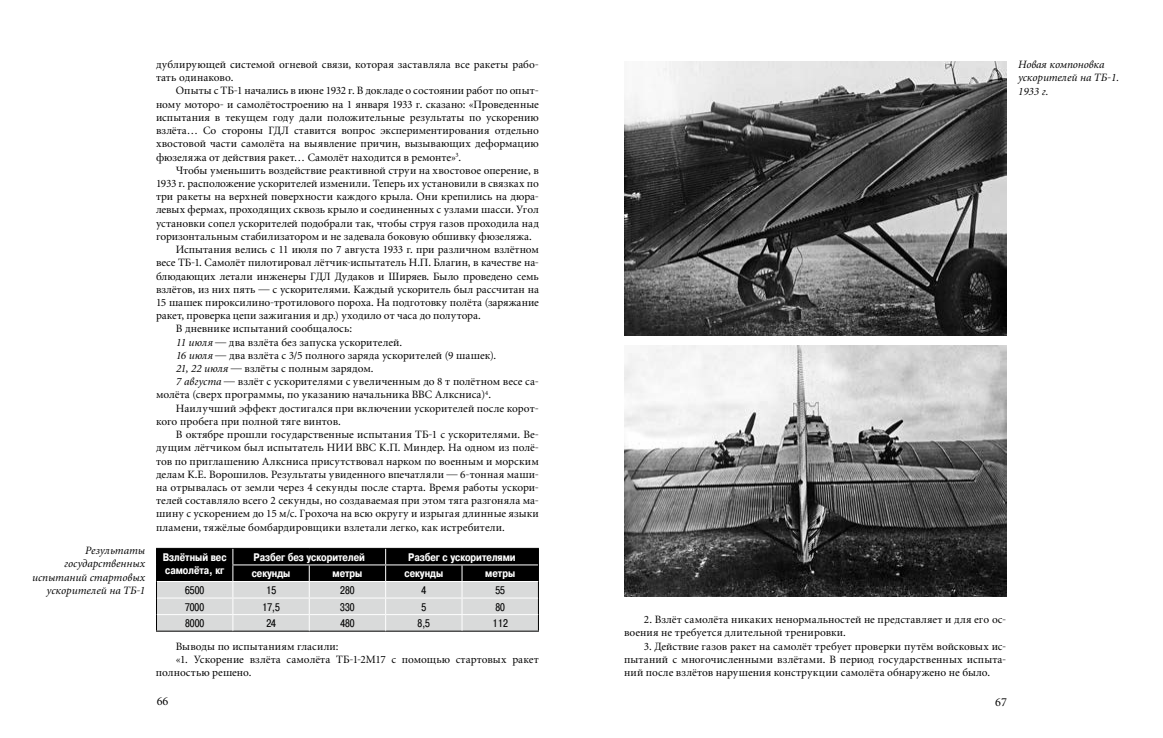
<style>
.page{position:relative;width:1163px;height:738px;background:#fff}
.page>*{position:absolute;margin:0;border:0;box-sizing:border-box;transform-origin:0 0}
.t1{font:12px "Miniature";color:#000}
.t2{font:11px/13.2px "Miniature";letter-spacing:.005em;color:#000}
.t3{font:italic 11px/13.2px "Miniature";color:#000}
.t4{font:700 11px/12.6px "Pragmatica Cond C";color:#fff}
.t5{font:11px "Pragmatica Cond C";color:#000}
.s1{font-style:italic}
</style>
<div class="page">
<hr style="left:156px;top:547px;width:77px;height:1px;background:#000">
<hr style="left:233px;top:547px;width:76px;height:1px;background:#000">
<hr style="left:309px;top:547px;width:76px;height:1px;background:#000">
<hr style="left:385px;top:547px;width:77px;height:1px;background:#000">
<hr style="left:462px;top:547px;width:77px;height:1px;background:#000">
<hr style="left:156px;top:630px;width:77px;height:1px;background:#000">
<hr style="left:233px;top:630px;width:76px;height:1px;background:#000">
<hr style="left:309px;top:630px;width:76px;height:1px;background:#000">
<hr style="left:385px;top:630px;width:77px;height:1px;background:#000">
<hr style="left:462px;top:630px;width:77px;height:1px;background:#000">
<svg style="left:156px;top:548px;width:383px;height:82px;background:#858686"></svg>
<img style="left:624px;top:62px;width:382px;height:273px">
<img style="left:624px;top:345px;width:382px;height:251px">
<p class="t3" style="left:32px;top:544px;width:114px;text-align:right">Результаты государственных испытаний стартовых ускорителей на ТБ-1</p>
<p class="t2" style="left:156px;top:58px;width:384px">дублирующей системой огневой связи, которая заставляла все ракеты рабо&shy;тать одинаково.</p>
<p class="t2" style="left:156px;top:85px;width:384px;text-align:justify;text-indent:20px">Опыты с ТБ-1 начались в июне 1932 г. В докладе о состоянии работ по опыт&shy;ному моторо- и самолётостроению на 1 января 1933 г. сказано: «Проведенные испытания в текущем году дали положительные результаты по ускорению взлёта… Со стороны ГДЛ ставится вопрос экспериментирования отдельно хвостовой части самолёта на выявление причин, вызывающих деформацию фюзеляжа от действия ракет… Самолёт находится в ремонте»<sup>3</sup>.</p>
<p class="t2" style="left:176px;top:164px;width:364px">Чтобы уменьшить воздействие реактивной струи на хвостовое оперение, в</p>
<p class="t2" style="left:156px;top:177px;width:384px">1933 г. расположение ускорителей изменили. Теперь их установили в связках по</p>
<p class="t2" style="left:156px;top:190px;width:384px">три ракеты на верхней поверхности каждого крыла. Они крепились на дюра-</p>
<p class="t2" style="left:156px;top:203px;width:384px">левых фермах, проходящих сквозь крыло и соединенных с узлами шасси. Угол</p>
<p class="t2" style="left:156px;top:217px;width:384px">установки сопел ускорителей подобрали так, чтобы струя газов проходила над</p>
<p class="t2" style="left:156px;top:230px;width:377px">горизонтальным стабилизатором и не задевала боковую обшивку фюзеляжа.</p>
<p class="t2" style="left:176px;top:243px;width:364px">Испытания велись с 11 июля по 7 августа 1933 г. при различном взлётном</p>
<p class="t2" style="left:156px;top:256px;width:384px">весе ТБ-1. Самолёт пилотировал лётчик-испытатель Н.П. Благин, в качестве на-</p>
<p class="t2" style="left:156px;top:269px;width:384px">блюдающих летали инженеры ГДЛ Дудаков и Ширяев. Было проведено семь</p>
<p class="t2" style="left:156px;top:283px;width:384px">взлётов, из них пять — с ускорителями. Каждый ускоритель был рассчитан на</p>
<p class="t2" style="left:156px;top:296px;width:384px">15 шашек пироксилино-тротилового пороха. На подготовку полёта (заряжание</p>
<p class="t2" style="left:156px;top:309px;width:326px">ракет, проверка цепи зажигания и др.) уходило от часа до полутора.</p>
<p class="t2" style="left:176px;top:322px;width:178px">В дневнике испытаний сообщалось:</p>
<p class="t2" style="left:176px;top:335px;width:228px"><span class="s1">11 июля</span> — два взлёта без запуска ускорителей.</p>
<p class="t2" style="left:176px;top:349px;width:322px"><span class="s1">16 июля</span> — два взлёта с 3/5 полного заряда ускорителей (9 шашек).</p>
<p class="t2" style="left:176px;top:362px;width:199px"><span class="s1">21, 22 июля</span> — взлёты с полным зарядом.</p>
<p class="t2" style="left:176px;top:375px;width:364px"><span class="s1">7 августа</span> — взлёт с ускорителями с увеличенным до 8 т полётном весе са-</p>
<p class="t2" style="left:156px;top:388px;width:336px">молёта (сверх программы, по указанию начальника ВВС Алксниса)<sup>4</sup>.</p>
<p class="t2" style="left:176px;top:401px;width:364px">Наилучший эффект достигался при включении ускорителей после корот-</p>
<p class="t2" style="left:156px;top:415px;width:186px">кого пробега при полной тяге винтов.</p>
<p class="t2" style="left:176px;top:428px;width:364px">В октябре прошли государственные испытания ТБ-1 с ускорителями. Ве-</p>
<p class="t2" style="left:156px;top:441px;width:384px">дущим лётчиком был испытатель НИИ ВВС К.П. Миндер. На одном из полё-</p>
<p class="t2" style="left:156px;top:454px;width:384px">тов по приглашению Алксниса присутствовал нарком по военным и морским</p>
<p class="t2" style="left:156px;top:467px;width:384px">делам К.Е. Ворошилов. Результаты увиденного впечатляли — 6-тонная маши-</p>
<p class="t2" style="left:156px;top:481px;width:384px">на отрывалась от земли через 4 секунды после старта. Время работы ускори-</p>
<p class="t2" style="left:156px;top:494px;width:384px">телей составляло всего 2 секунды, но создаваемая при этом тяга разгоняла ма-</p>
<p class="t2" style="left:156px;top:507px;width:384px">шину с ускорением до 15 м/с. Грохоча на всю округу и изрыгая длинные языки</p>
<p class="t2" style="left:156px;top:520px;width:350px">пламени, тяжёлые бомбардировщики взлетали легко, как истребители.</p>
<p class="t4" style="left:163px;top:550px;width:65px">Взлётный вес самолёта, кг</p>
<p class="t4" style="left:253px;top:550px;width:113px">Разбег без ускорителей</p>
<p class="t4" style="left:408px;top:550px;width:109px">Разбег с ускорителями</p>
<p class="t4" style="left:252px;top:567px;width:40px">секунды</p>
<p class="t4" style="left:332px;top:567px;width:31px">метры</p>
<p class="t4" style="left:404px;top:567px;width:40px">секунды</p>
<p class="t4" style="left:485px;top:567px;width:31px">метры</p>
<p class="t5" style="left:185px;top:584px;width:20px">6500</p>
<p class="t5" style="left:266px;top:584px;width:12px">15</p>
<p class="t5" style="left:340px;top:584px;width:16px">280</p>
<p class="t5" style="left:421px;top:584px;width:6px">4</p>
<p class="t5" style="left:495px;top:584px;width:11px">55</p>
<p class="t5" style="left:185px;top:600px;width:20px">7000</p>
<p class="t5" style="left:262px;top:600px;width:19px">17,5</p>
<p class="t5" style="left:340px;top:600px;width:16px">330</p>
<p class="t5" style="left:421px;top:600px;width:6px">5</p>
<p class="t5" style="left:495px;top:600px;width:11px">80</p>
<p class="t5" style="left:185px;top:617px;width:21px">8000</p>
<p class="t5" style="left:266px;top:617px;width:11px">24</p>
<p class="t5" style="left:340px;top:617px;width:16px">480</p>
<p class="t5" style="left:417px;top:617px;width:14px">8,5</p>
<p class="t5" style="left:492px;top:617px;width:17px">112</p>
<p class="t2" style="left:176px;top:639px;width:164px">Выводы по испытаниям гласили:</p>
<p class="t2" style="left:176px;top:652px;width:364px">«1. Ускорение взлёта самолёта ТБ-1-2М17 с помощью стартовых ракет</p>
<p class="t2" style="left:156px;top:665px;width:97px">полностью решено.</p>
<p class="t2" style="left:624px;top:613px;width:383px;text-indent:20px">2. Взлёт самолёта никаких ненормальностей не представляет и для его ос&shy;воения не требуется длительной тренировки.</p>
<p class="t2" style="left:624px;top:639px;width:383px;text-align:justify;text-indent:20px">3. Действие газов ракет на самолёт требует проверки путём войсковых ис&shy;пытаний с многочисленными взлётами. В период государственных испыта&shy;ний после взлётов нарушения конструкции самолёта обнаружено не было.</p>
<p class="t1" style="left:157px;top:694px;width:13px">66</p>
<p class="t1" style="left:995px;top:696px;width:13px">67</p>
<p class="t3" style="left:1017px;top:58px;width:103px">Новая компоновка ускорителей на ТБ-1.<br>1933 г.</p>
</div>
